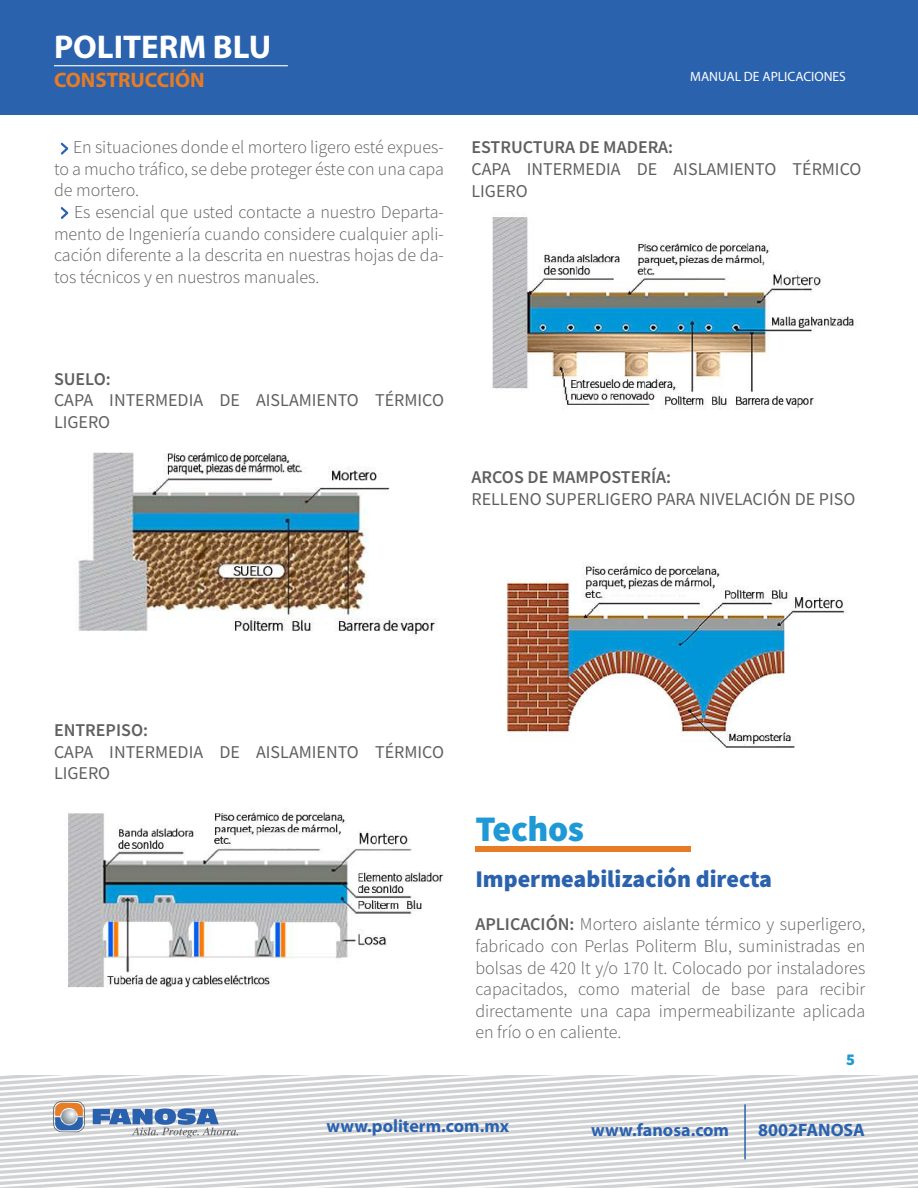
<style>
.page{position:relative;width:918px;height:1188px;background:#fff}
.page>*{position:absolute;margin:0;border:0;box-sizing:border-box;transform-origin:0 0}
.t1{font:900 36px "Source Sans Pro";letter-spacing:-.01em;color:#1e99d5}
.t2{font:700 33px "Myriad Pro";color:#fff}
.t3{font:900 24px "Source Sans Pro";color:#2b62ae}
.t4{font:700 21px "Myriad Pro";color:#e87c24}
.t5{font:300 18px/21.6px "Source Sans Pro";color:#5f5f62;text-align:justify}
.t6{font:18px/21.6px "Source Sans Pro";color:#5f5f62}
.t7{font:600 18px "Source Sans Pro";color:#5f5f62}
.t8{font:700 18px "Myriad Pro";color:#2b62ae}
.t9{font:900 16.5px "Source Sans Pro";color:#1e99d5}
.t10{font:13.5px "Myriad Pro";color:#fff}
.s1{font-weight:600}
</style>
<div class="page">
<div style="left:0;top:0;width:918px;height:115px;background:#2b62ae"></div>
<svg style="left:61px;top:207px;width:7px;height:12px"></svg>
<svg style="left:61px;top:142px;width:7px;height:13px"></svg>
<img style="left:78px;top:452px;width:360px;height:184px">
<img style="left:68px;top:809px;width:376px;height:179px">
<img style="left:492px;top:217px;width:364px;height:193px">
<img style="left:506px;top:562px;width:340px;height:186px">
<div style="left:475px;top:846px;width:216px;height:6px;background:#e87c24"></div>
<svg style="left:53px;top:1101px;width:32px;height:31px"></svg>
<svg style="left:93px;top:1108px;width:145px;height:30px"></svg>
<hr style="left:54px;top:65px;width:234px;height:1px;background:#fff">
<hr style="left:744px;top:1104px;width:2px;height:55px;background:#2b62ae">
<h2 class="t2" style="left:54px;top:25px;width:219px">POLITERM BLU</h2>
<p class="t4" style="left:54px;top:66px;width:152px">CONSTRUCCIÓN</p>
<p class="t10" style="left:690px;top:68px;width:157px">MANUAL DE APLICACIONES</p>
<p class="t5" style="left:54px;top:137px;width:391px;text-indent:19px">En situaciones donde el mortero ligero esté expues&shy;to a mucho tráfico, se debe proteger éste con una capa de mortero.</p>
<p class="t5" style="left:54px;top:201px;width:391px;text-indent:20px">Es esencial que usted contacte a nuestro Departa&shy;mento de Ingeniería cuando considere cualquier apli&shy;cación diferente a la descrita en nuestras hojas de da&shy;tos técnicos y en nuestros manuales.</p>
<p class="t7" style="left:471px;top:136px;width:203px">ESTRUCTURA DE MADERA:</p>
<p class="t6" style="left:471px;top:158px;width:391px">CAPA INTERMEDIA DE AISLAMIENTO TÉRMICO<br>LIGERO</p>
<p class="t7" style="left:54px;top:367px;width:58px">SUELO:</p>
<p class="t6" style="left:54px;top:390px;width:391px">CAPA INTERMEDIA DE AISLAMIENTO TÉRMICO<br>LIGERO</p>
<p class="t7" style="left:471px;top:465px;width:201px">ARCOS DE MAMPOSTERÍA:</p>
<p class="t6" style="left:471px;top:488px;width:385px">RELLENO SUPERLIGERO PARA NIVELACIÓN DE PISO</p>
<p class="t7" style="left:54px;top:718px;width:96px">ENTREPISO:</p>
<p class="t6" style="left:54px;top:741px;width:391px">CAPA INTERMEDIA DE AISLAMIENTO TÉRMICO<br>LIGERO</p>
<h1 class="t1" style="left:475px;top:804px;width:110px">Techos</h1>
<h3 class="t3" style="left:475px;top:863px;width:298px">Impermeabilización directa</h3>
<p class="t5" style="left:475px;top:914px;width:392px"><span class="s1">APLICACIÓN:</span> Mortero aislante térmico y superligero, fabricado con Perlas Politerm Blu, suministradas en bolsas de 420 lt y/o 170 lt. Colocado por instaladores capacitados, como material de base para recibir directamente una capa impermeabilizante aplicada en frío o en caliente.</p>
<p class="t9" style="left:846px;top:1049px;width:10px">5</p>
<p class="t8" style="left:326px;top:1115px;width:184px">www.politerm.com.mx</p>
<p class="t8" style="left:591px;top:1118px;width:139px">www.fanosa.com</p>
<p class="t8" style="left:758px;top:1118px;width:108px">8002FANOSA</p>
</div>
